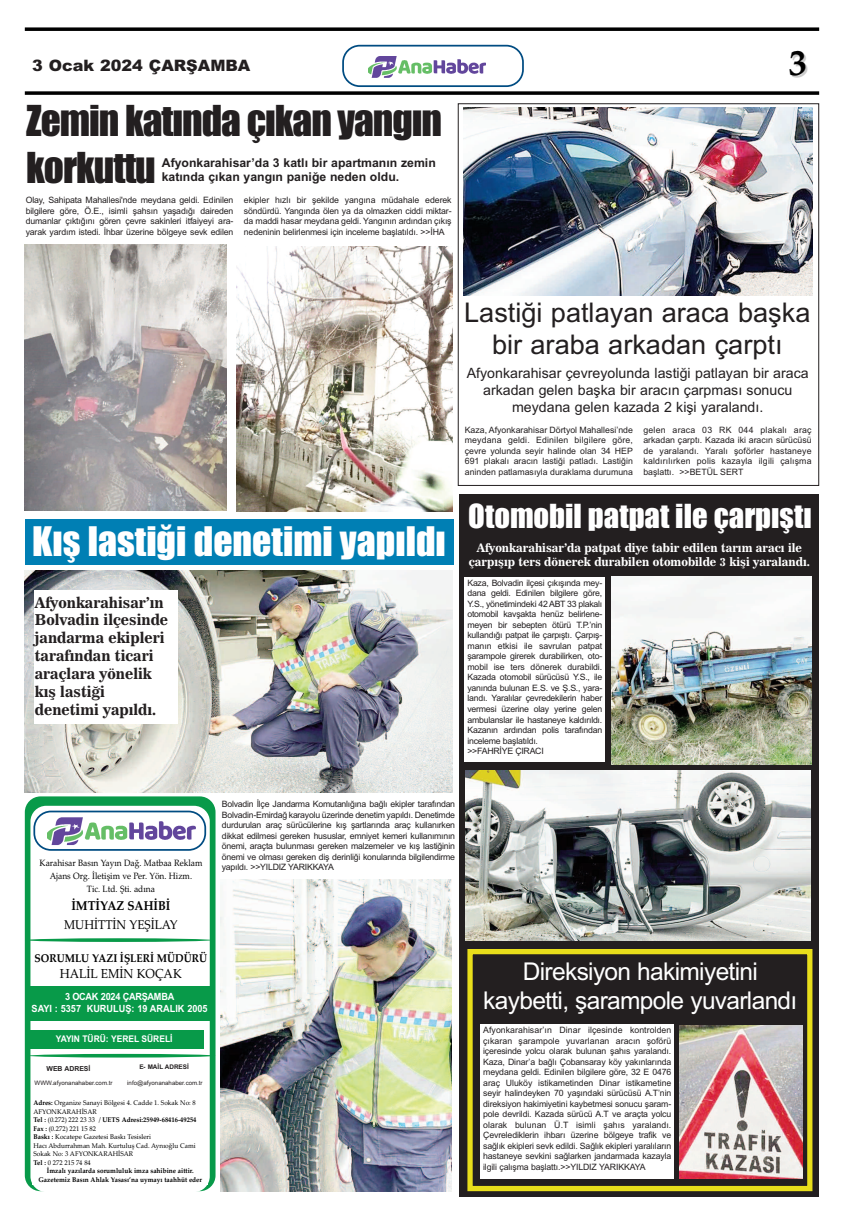
<style>
.page{position:relative;width:844px;height:1216px;background:#fff}
.page>*{position:absolute;margin:0;border:0;box-sizing:border-box;transform-origin:0 0}
.t1{font:39.38px/47.2px "Impact";letter-spacing:-.025em;color:#231f20}
.t2{font:37.62px "Impact";color:#fff}
.t3{font:700 36.57px "Palatino";color:#000}
.t4{font:30.62px "Impact";color:#fff}
.t5{font:27.12px/32.6px "Arial";color:#231f20;text-align:center}
.t6{font:24.5px/29.4px "Arial";letter-spacing:-.03em;color:#fff;text-align:center}
.t7{font:900 15.75px "Arial";color:#231f20}
.t8{font:14.88px/17.8px "News 706 BT Bold C";color:#231f20}
.t9{font:14.17px/17px "Arial";color:#231f20;text-align:center}
.t10{font:13.04px "Palatino Linotype";color:#000;scale:.92 1}
.t11{font:12.78px "Palatino Linotype";color:#000;scale:.92 1}
.t12{font:700 12.78px "Palatino Linotype";color:#000;scale:.92 1}
.t13{font:700 12.25px/14.7px "Arial";color:#231f20}
.t14{font:11.72px/14.1px "News 706 BT Bold C";color:#fff;text-align:center}
.t15{font:700 11.2px "Palatino Linotype";color:#000;scale:.92 1}
.t16{font:700 9.97px/11.9px "Arial";color:#fff;text-align:center;scale:.92 1}
.t17{font:700 9.19px "Arial";color:#fff;scale:.92 1}
.t18{font:9.1px/13px "Palatino Linotype";color:#000;text-align:center;scale:.92 1}
.t19{font:8.75px/10.5px "Arial";letter-spacing:-.03em;color:#231f20;text-align:justify}
.t20{font:700 6.91px "Arial";color:#231f20}
.t21{font:6.83px/8.6px "Palatino Linotype";color:#000;scale:.96 1}
.t22{font:700 6.83px/8.6px "Palatino Linotype";color:#000;text-align:center;scale:.96 1}
.t23{font:700 6.39px "Arial";color:#231f20}
.t24{font:6.12px "Arial";color:#231f20}
.s1{font-weight:700}
</style>
<div class="page">
<svg style="left:342px;top:45px;width:181px;height:42px"></svg>
<img style="left:369px;top:54px;width:116px;height:26px">
<svg style="left:25px;top:91px;width:794px;height:4px;background:#1f1f1f"></svg>
<svg style="left:25px;top:27px;width:794px;height:4px;background:#1f1f1f"></svg>
<div style="left:25px;top:796px;width:190px;height:395px;background:#089a49;border-radius:16px"></div>
<div style="left:30px;top:805px;width:180px;height:386px;background:#fff;border-radius:16px"></div>
<svg style="left:33px;top:810px;width:173px;height:40px"></svg>
<div style="left:28px;top:986px;width:183px;height:35px;background:#089a49"></div>
<div style="left:25px;top:1029px;width:178px;height:19px;background:#089a49"></div>
<svg style="left:29px;top:1053px;width:186px;height:4px"></svg>
<hr style="left:25px;top:938px;width:186px;height:3px;background:#089a49;border-radius:50%">
<img style="left:25px;top:244px;width:201px;height:266px">
<img style="left:236px;top:246px;width:216px;height:265px">
<div style="left:25px;top:519px;width:428px;height:45px;background:#007fb4"></div>
<img style="left:25px;top:570px;width:427px;height:222px">
<div style="left:34px;top:590px;width:143px;height:134px;background:#fff"></div>
<div style="left:457px;top:103px;width:362px;height:383px;border:1px solid #231f20"></div>
<img style="left:463px;top:108px;width:349px;height:187px">
<img style="left:221px;top:879px;width:230px;height:312px">
<div style="left:459px;top:494px;width:360px;height:702px;background:#231f20"></div>
<div style="left:464px;top:577px;width:140px;height:184px;background:#fff"></div>
<img style="left:611px;top:577px;width:199px;height:187px">
<img style="left:465px;top:770px;width:345px;height:170px">
<div style="left:467px;top:949px;width:345px;height:242px;border:5px solid #e8de1b"></div>
<div style="left:480px;top:1024px;width:193px;height:154px;background:#fff"></div>
<img style="left:679px;top:1025px;width:123px;height:153px">
<h3 class="t7" style="left:32px;top:57px;width:219px">3 Ocak 2024 ÇARŞAMBA</h3>
<h3 class="t3" style="left:788px;top:41px;width:20px">3</h3>
<h1 class="t1" style="left:26px;top:99px;width:417px">Zemin katında çıkan yangın korkuttu</h1>
<h3 class="t13" style="left:162px;top:155px;width:275px">Afyonkarahisar’da 3 katlı bir apartmanın zemin katında çıkan yangın paniğe neden oldu.</h3>
<p class="t19" style="left:26px;top:195px;width:209px">Olay, Sahipata Mahallesi'nde meydana geldi. Edinilen bilgilere göre, Ö.E., isimli şahsın yaşadığı daireden dumanlar çıktığını gören çevre sakinleri itfaiyeyi ara&shy;yarak yardım istedi. İhbar üzerine bölgeye sevk edilen</p>
<p class="t19" style="left:244px;top:195px;width:209px">ekipler hızlı bir şekilde yangına müdahale ederek söndürdü. Yangında ölen ya da olmazken ciddi miktar&shy;da maddi hasar meydana geldi. Yangının ardından çıkış nedeninin belirlenmesi için inceleme başlatıldı. &gt;&gt;İHA</p>
<h2 class="t2" style="left:32px;top:521px;width:415px">Kış lastiği denetimi yapıldı</h2>
<h3 class="t8" style="left:35px;top:593px;width:135px">Afyonkarahisar’ın<br>Bolvadin ilçesinde jandarma ekipleri tarafından ticari araçlara yönelik kış lastiği denetimi yapıldı.</h3>
<h3 class="t5" style="left:464px;top:296px;width:348px">Lastiği patlayan araca başka bir araba arkadan çarptı</h3>
<h3 class="t9" style="left:466px;top:365px;width:343px">Afyonkarahisar çevreyolunda lastiği patlayan bir araca arkadan gelen başka bir aracın çarpması sonucu meydana gelen kazada 2 kişi yaralandı.</h3>
<p class="t19" style="left:464px;top:424px;width:170px">Kaza, Afyonkarahisar Dörtyol Mahallesi’nde meydana geldi. Edinilen bilgilere göre, çevre yolunda seyir halinde olan 34 HEP 691 plakalı aracın lastiği patladı. Lastiğin aninden patlamasıyla duraklama durumuna</p>
<p class="t19" style="left:643px;top:424px;width:170px">gelen araca 03 RK 044 plakalı araç arkadan çarptı. Kazada iki aracın sürücüsü de yaralandı. Yaralı şoförler hastaneye kaldırılırken polis kazayla ilgili çalışma başlattı. &gt;&gt;BETÜL SERT</p>
<h3 class="t4" style="left:468px;top:500px;width:345px">Otomobil patpat ile çarpıştı</h3>
<h3 class="t14" style="left:468px;top:541px;width:342px">Afyonkarahisar’da patpat diye tabir edilen tarım aracı ile çarpışıp ters dönerek durabilen otomobilde 3 kişi yaralandı.</h3>
<p class="t19" style="left:467px;top:577px;width:136px;text-align:left">Kaza, Bolvadin ilçesi çıkışında mey&shy;dana geldi. Edinilen bilgilere göre, Y.S., yönetimindeki 42 ABT 33 plakalı otomobil kavşakta henüz belirlene&shy;meyen bir sebepten ötürü T.P.’nin kullandığı patpat ile çarpıştı. Çarpış&shy;manın etkisi ile savrulan patpat şarampole girerek durabilirken, oto&shy;mobil ise ters dönerek durabildi.<br>Kazada otomobil sürücüsü Y.S., ile yanında bulunan E.S. ve Ş.S., yara&shy;landı. Yaralılar çevredekilerin haber vermesi üzerine olay yerine gelen ambulanslar ile hastaneye kaldırıldı.<br>Kazanın ardından polis tarafından inceleme başlatıldı.<br>&gt;&gt;FAHRİYE ÇIRACI</p>
<p class="t18" style="left:40px;top:856px;width:178px">Karahisar Basın Yayın Dağ. Matbaa Reklam<br>Ajans Org. İletişim ve Per. Yön. Hizm.<br>Tic. Ltd. Şti. adına</p>
<h3 class="t12" style="left:71px;top:897px;width:109px">İMTİYAZ SAHİBİ</h3>
<h3 class="t11" style="left:64px;top:917px;width:125px">MUHİTTİN YEŞİLAY</h3>
<p class="t15" style="left:34px;top:951px;width:189px">SORUMLU YAZI İŞLERİ MÜDÜRÜ</p>
<h3 class="t10" style="left:60px;top:965px;width:134px">HALİL EMİN KOÇAK</h3>
<p class="t16" style="left:32px;top:990px;width:193px">3 OCAK 2024 ÇARŞAMBA<br>SAYI : 5357 KURULUŞ: 19 ARALIK 2005</p>
<p class="t17" style="left:56px;top:1032px;width:128px">YAYIN TÜRÜ: YEREL SÜRELİ</p>
<p class="t20" style="left:47px;top:1064px;width:45px">WEB ADRESİ</p>
<p class="t24" style="left:35px;top:1079px;width:79px">WWW.afyonanahaber.com.tr</p>
<p class="t23" style="left:139px;top:1063px;width:51px">E- MAİL ADRESİ</p>
<p class="t24" style="left:127px;top:1079px;width:77px">info@afyonanahaber.com.tr</p>
<p class="t21" style="left:33px;top:1098px;width:171px"><span class="s1">Adres:</span> Organize Sanayi Bölgesi 4. Cadde 1. Sokak No: 8<br>AFYONKARAHİSAR<br><span class="s1">Tel :</span> (0.272) 222 23 33 / <span class="s1">UETS Adresi:25949-68416-49254<br>Fax :</span> (0.272) 221 15 82<br><span class="s1">Baskı :</span> Kocatepe Gazetesi Baskı Tesisleri<br>Hacı Abdurrahman Mah. Kurtuluş Cad. Aynıoğlu Cami Sokak No: 3 AFYONKARAHİSAR<br><span class="s1">Tel :</span> 0 272 215 74 84</p>
<p class="t22" style="left:39px;top:1166px;width:172px">İmzalı yazılarda sorumluluk imza sahibine aittir.<br>Gazetemiz Basın Ahlak Yasası’na uymayı taahhüt eder</p>
<p class="t19" style="left:222px;top:799px;width:235px">Bolvadin İlçe Jandarma Komutanlığına bağlı ekipler tarafından Bolvadin-Emirdağ karayolu üzerinde denetim yapıldı. Denetimde durdurulan araç sürücülerine kış şartlarında araç kullanırken dikkat edilmesi gereken hususlar, emniyet kemeri kullanımının önemi, araçta bulunması gereken malzemeler ve kış lastiğinin önemi ve olması gereken diş derinliği konularında bilgilendirme yapıldı. &gt;&gt;YILDIZ YARIKKAYA</p>
<h3 class="t6" style="left:483px;top:956px;width:315px">Direksiyon hakimiyetini kaybetti, şarampole yuvarlandı</h3>
<p class="t19" style="left:483px;top:1024px;width:190px">Afyonkarahisar’ın Dinar ilçesinde kontrolden çıkaran şarampole yuvarlanan aracın şoförü içeresinde yolcu olarak bulunan şahıs yaralandı.<br>Kaza, Dinar’a bağlı Çobansaray köy yakınlarında meydana geldi. Edinilen bilgilere göre, 32 E 0476 araç Uluköy istikametinden Dinar istikametine seyir halindeyken 70 yaşındaki sürücüsü A.T’nin direksiyon hakimiyetini kaybetmesi sonucu şaram&shy;pole devrildi. Kazada sürücü A.T ve araçta yolcu olarak bulunan Ü.T isimli şahıs yaralandı.<br>Çevrelediklerin ihbarı üzerine bölgeye trafik ve sağlık ekipleri sevk edildi. Sağlık ekipleri yaralıların hastaneye sevkini sağlarken jandarmada kazayla ilgili çalışma başlattı.&gt;&gt;YILDIZ YARIKKAYA</p>
</div>
